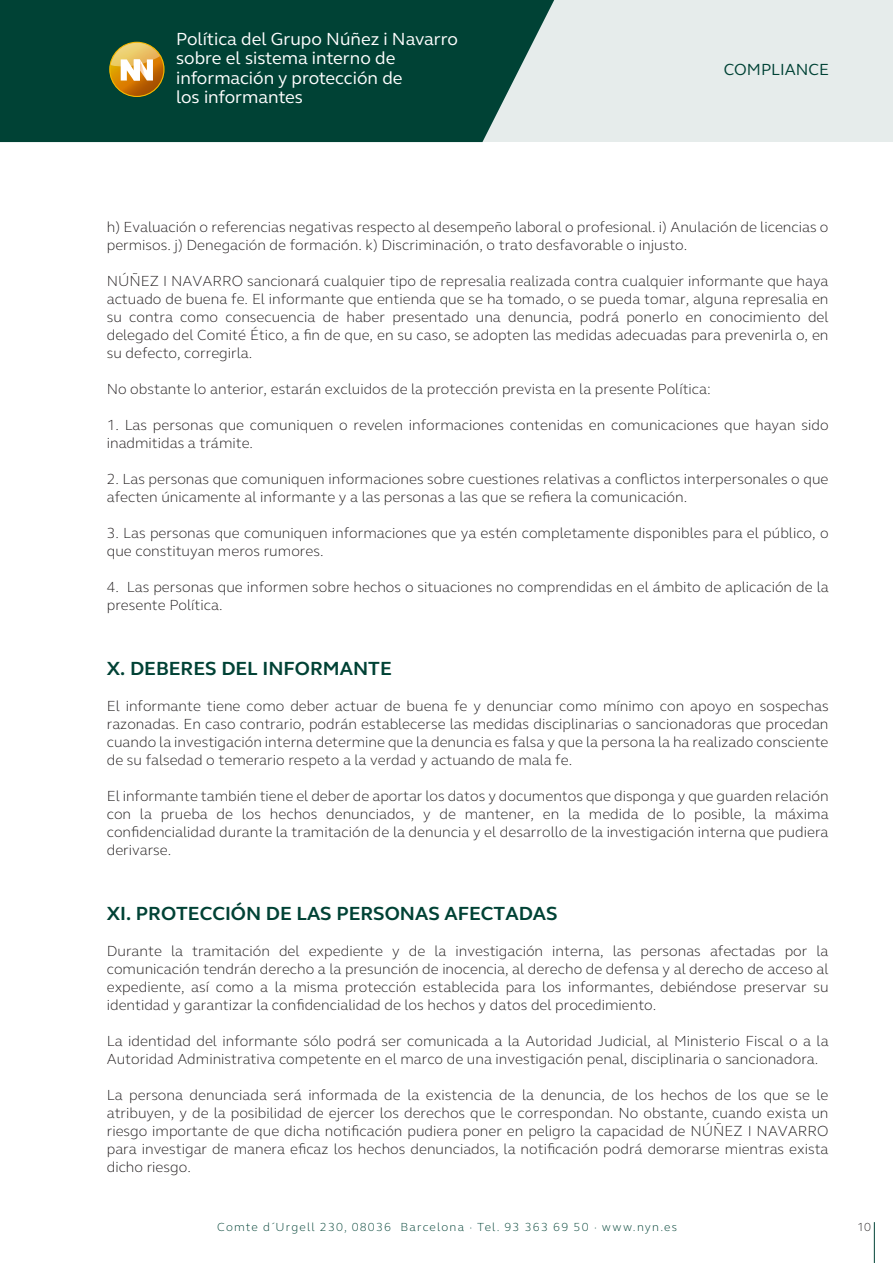
<style>
.page{position:relative;width:893px;height:1263px;background:#fff}
.page>*{position:absolute;margin:0;border:0;box-sizing:border-box;transform-origin:0 0}
.t1{font:700 19.5px "FS Elliot Pro";color:#004235}
.t2{font:18px/19.5px "FS Elliot Pro";color:#fff}
.t3{font:16.5px "FS Elliot Pro";color:#004235}
.t4{font:300 15px/18px "FS Elliot Pro";color:#231f20}
.t5{font:300 12px "FS Elliot Pro";letter-spacing:.1em;color:#004235}
.t6{font:300 12px "FS Elliot Pro";color:#231f20}
</style>
<div class="page">
<div style="left:0;top:0;width:893px;height:142px;background:#e6eceb"></div>
<div style="left:0;top:0;width:554px;height:142px;background:#004235"></div>
<svg style="left:109px;top:42px;width:56px;height:55px;background:#af954f"></svg>
<hr style="left:874px;top:1222px;width:1px;height:41px;background:#004235">
<p class="t2" style="left:176px;top:28px;width:283px">Política del Grupo Núñez i Navarro sobre el sistema interno de información y protección de<br>los informantes</p>
<p class="t3" style="left:724px;top:58px;width:107px">COMPLIANCE</p>
<p class="t4" style="left:107px;top:218px;width:723px">h) Evaluación o referencias negativas respecto al desempeño laboral o profesional. i) Anulación de licencias o permisos. j) Denegación de formación. k) Discriminación, o trato desfavorable o injusto.</p>
<p class="t4" style="left:107px;top:272px;width:723px;text-align:justify">NÚÑEZ I NAVARRO sancionará cualquier tipo de represalia realizada contra cualquier informante que haya actuado de buena fe. El informante que entienda que se ha tomado, o se pueda tomar, alguna represalia en su contra como consecuencia de haber presentado una denuncia, podrá ponerlo en conocimiento del delegado del Comité Ético, a fin de que, en su caso, se adopten las medidas adecuadas para prevenirla o, en su defecto, corregirla.</p>
<p class="t4" style="left:107px;top:380px;width:606px">No obstante lo anterior, estarán excluidos de la protección prevista en la presente Política:</p>
<p class="t4" style="left:107px;top:416px;width:723px">1. Las personas que comuniquen o revelen informaciones contenidas en comunicaciones que hayan sido inadmitidas a trámite.</p>
<p class="t4" style="left:107px;top:470px;width:723px">2. Las personas que comuniquen informaciones sobre cuestiones relativas a conflictos interpersonales o que afecten únicamente al informante y a las personas a las que se refiera la comunicación.</p>
<p class="t4" style="left:107px;top:524px;width:723px">3. Las personas que comuniquen informaciones que ya estén completamente disponibles para el público, o que constituyan meros rumores.</p>
<p class="t4" style="left:107px;top:578px;width:723px">4. Las personas que informen sobre hechos o situaciones no comprendidas en el ámbito de aplicación de la presente Política.</p>
<h1 class="t1" style="left:107px;top:655px;width:286px">X. DEBERES DEL INFORMANTE</h1>
<p class="t4" style="left:107px;top:696px;width:723px;text-align:justify">El informante tiene como deber actuar de buena fe y denunciar como mínimo con apoyo en sospechas razonadas. En caso contrario, podrán establecerse las medidas disciplinarias o sancionadoras que procedan cuando la investigación interna determine que la denuncia es falsa y que la persona la ha realizado consciente de su falsedad o temerario respeto a la verdad y actuando de mala fe.</p>
<p class="t4" style="left:107px;top:786px;width:723px;text-align:justify">El informante también tiene el deber de aportar los datos y documentos que disponga y que guarden relación con la prueba de los hechos denunciados, y de mantener, en la medida de lo posible, la máxima confidencialidad durante la tramitación de la denuncia y el desarrollo de la investigación interna que pudiera derivarse.</p>
<h1 class="t1" style="left:107px;top:900px;width:452px">XI. PROTECCIÓN DE LAS PERSONAS AFECTADAS</h1>
<p class="t4" style="left:107px;top:941px;width:723px;text-align:justify">Durante la tramitación del expediente y de la investigación interna, las personas afectadas por la comunicación tendrán derecho a la presunción de inocencia, al derecho de defensa y al derecho de acceso al expediente, así como a la misma protección establecida para los informantes, debiéndose preservar su identidad y garantizar la confidencialidad de los hechos y datos del procedimiento.</p>
<p class="t4" style="left:107px;top:1031px;width:723px">La identidad del informante sólo podrá ser comunicada a la Autoridad Judicial, al Ministerio Fiscal o a la<br>Autoridad Administrativa competente en el marco de una investigación penal, disciplinaria o sancionadora.</p>
<p class="t4" style="left:107px;top:1085px;width:723px;text-align:justify">La persona denunciada será informada de la existencia de la denuncia, de los hechos de los que se le atribuyen, y de la posibilidad de ejercer los derechos que le correspondan. No obstante, cuando exista un riesgo importante de que dicha notificación pudiera poner en peligro la capacidad de NÚÑEZ I NAVARRO para investigar de manera eficaz los hechos denunciados, la notificación podrá demorarse mientras exista dicho riesgo.</p>
<p class="t5" style="left:217px;top:1219px;width:461px">Comte d´Urgell 230, 08036 Barcelona · Tel. 93 363 69 50 · www.nyn.es</p>
<p class="t6" style="left:857px;top:1219px;width:15px">10</p>
</div>
